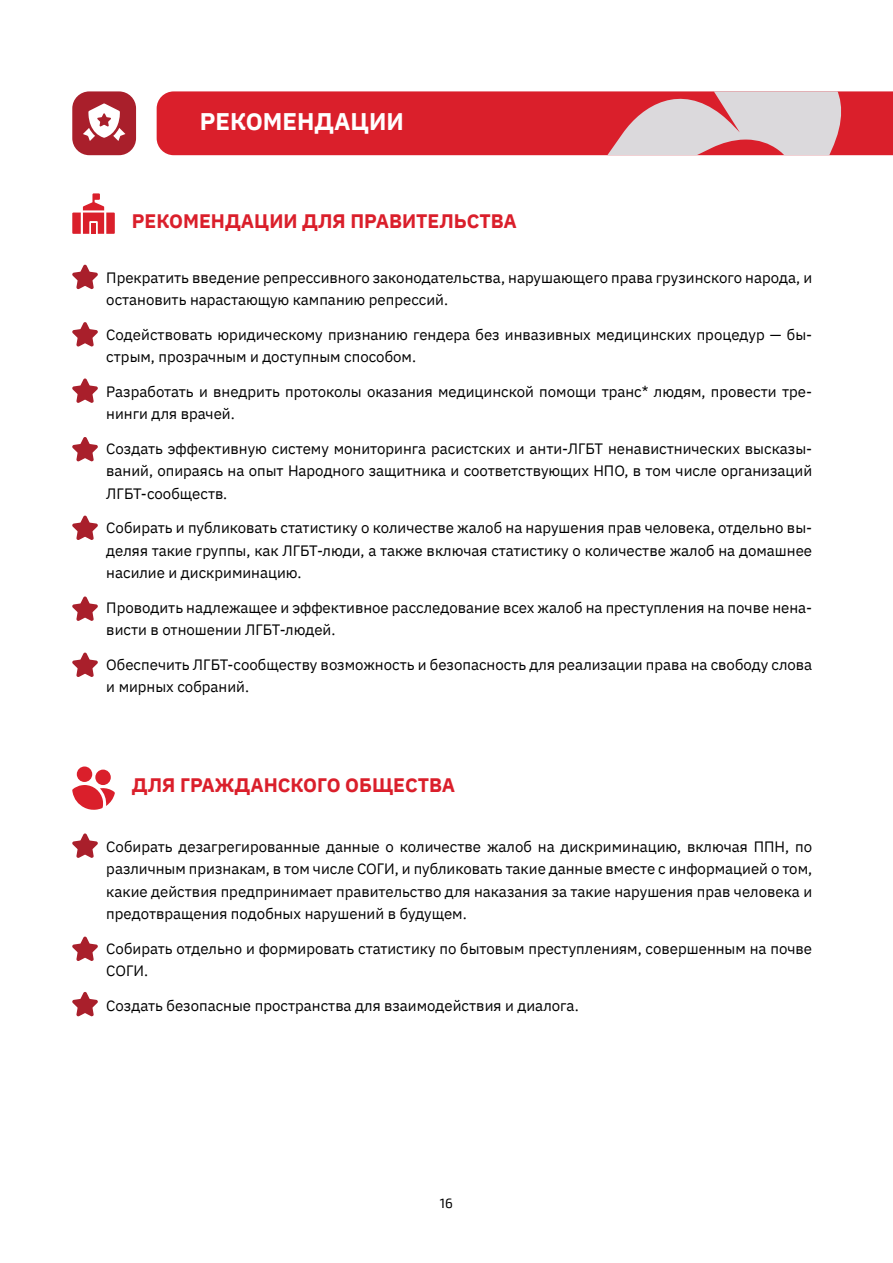
<style>
.page{position:relative;width:893px;height:1263px;background:#fff}
.page>*{position:absolute;margin:0;border:0;box-sizing:border-box;transform-origin:0 0}
.t1{font:700 24px "IBM Plex Sans";color:#fff}
.t2{font:700 19.5px "IBM Plex Sans";color:#da1f2b}
.t3{font:15px/22.5px "IBM Plex Sans";color:#000}
.t4{font:13.5px "Exo 2";color:#000}
</style>
<div class="page">
<div style="left:157px;top:91px;width:425px;height:64px;background:#da1f2b"></div>
<svg style="left:582px;top:91px;width:311px;height:64px"></svg>
<div style="left:72px;top:91px;width:64px;height:64px;background:#a91f2b;border-radius:17px"></div>
<svg style="left:83px;top:103px;width:42px;height:38px"></svg>
<svg style="left:72px;top:265px;width:26px;height:24px"></svg>
<svg style="left:72px;top:833px;width:26px;height:25px"></svg>
<svg style="left:72px;top:322px;width:26px;height:25px"></svg>
<svg style="left:72px;top:936px;width:26px;height:25px"></svg>
<svg style="left:72px;top:378px;width:26px;height:25px"></svg>
<svg style="left:72px;top:992px;width:26px;height:24px"></svg>
<svg style="left:72px;top:437px;width:26px;height:25px"></svg>
<svg style="left:72px;top:515px;width:26px;height:25px"></svg>
<svg style="left:72px;top:596px;width:26px;height:25px"></svg>
<svg style="left:72px;top:652px;width:26px;height:25px"></svg>
<svg style="left:72px;top:193px;width:43px;height:41px"></svg>
<div style="left:91px;top:223px;width:5px;height:11px;background:#da1f2b"></div>
<div style="left:77px;top:766px;width:15px;height:16px;background:#da1f2b;border-radius:50%"></div>
<div style="left:95px;top:770px;width:16px;height:15px;background:#da1f2b;border-radius:50%"></div>
<svg style="left:72px;top:785px;width:43px;height:25px"></svg>
<h1 class="t1" style="left:200px;top:103px;width:205px">РЕКОМЕНДАЦИИ</h1>
<h2 class="t2" style="left:132px;top:206px;width:387px">РЕКОМЕНДАЦИИ ДЛЯ ПРАВИТЕЛЬСТВА</h2>
<p class="t3" style="left:106px;top:265px;width:707px">Прекратить введение репрессивного законодательства, нарушающего права грузинского народа, и остановить нарастающую кампанию репрессий.</p>
<p class="t3" style="left:106px;top:322px;width:707px">Содействовать юридическому признанию гендера без инвазивных медицинских процедур — бы&shy;стрым, прозрачным и доступным способом.</p>
<p class="t3" style="left:106px;top:379px;width:707px">Разработать и внедрить протоколы оказания медицинской помощи транс* людям, провести тре&shy;нинги для врачей.</p>
<p class="t3" style="left:106px;top:436px;width:707px;text-align:justify">Создать эффективную систему мониторинга расистских и анти-ЛГБТ ненавистнических высказы&shy;ваний, опираясь на опыт Народного защитника и соответствующих НПО, в том числе организаций ЛГБТ-сообществ.</p>
<p class="t3" style="left:106px;top:515px;width:707px;text-align:justify">Собирать и публиковать статистику о количестве жалоб на нарушения прав человека, отдельно вы&shy;деляя такие группы, как ЛГБТ-люди, а также включая статистику о количестве жалоб на домашнее насилие и дискриминацию.</p>
<p class="t3" style="left:106px;top:595px;width:707px">Проводить надлежащее и эффективное расследование всех жалоб на преступления на почве нена&shy;висти в отношении ЛГБТ-людей.</p>
<p class="t3" style="left:106px;top:652px;width:707px">Обеспечить ЛГБТ-сообществу возможность и безопасность для реализации права на свободу слова и мирных собраний.</p>
<h2 class="t2" style="left:132px;top:769px;width:325px">ДЛЯ ГРАЖДАНСКОГО ОБЩЕСТВА</h2>
<p class="t3" style="left:106px;top:834px;width:707px;text-align:justify">Собирать дезагрегированные данные о количестве жалоб на дискриминацию, включая ППН, по различным признакам, в том числе СОГИ, и публиковать такие данные вместе с информацией о том, какие действия предпринимает правительство для наказания за такие нарушения прав человека и предотвращения подобных нарушений в будущем.</p>
<p class="t3" style="left:106px;top:936px;width:707px">Собирать отдельно и формировать статистику по бытовым преступлениям, совершенным на почве<br>СОГИ.</p>
<p class="t3" style="left:106px;top:993px;width:474px">Создать безопасные пространства для взаимодействия и диалога.</p>
<p class="t4" style="left:440px;top:1195px;width:15px">16</p>
</div>
